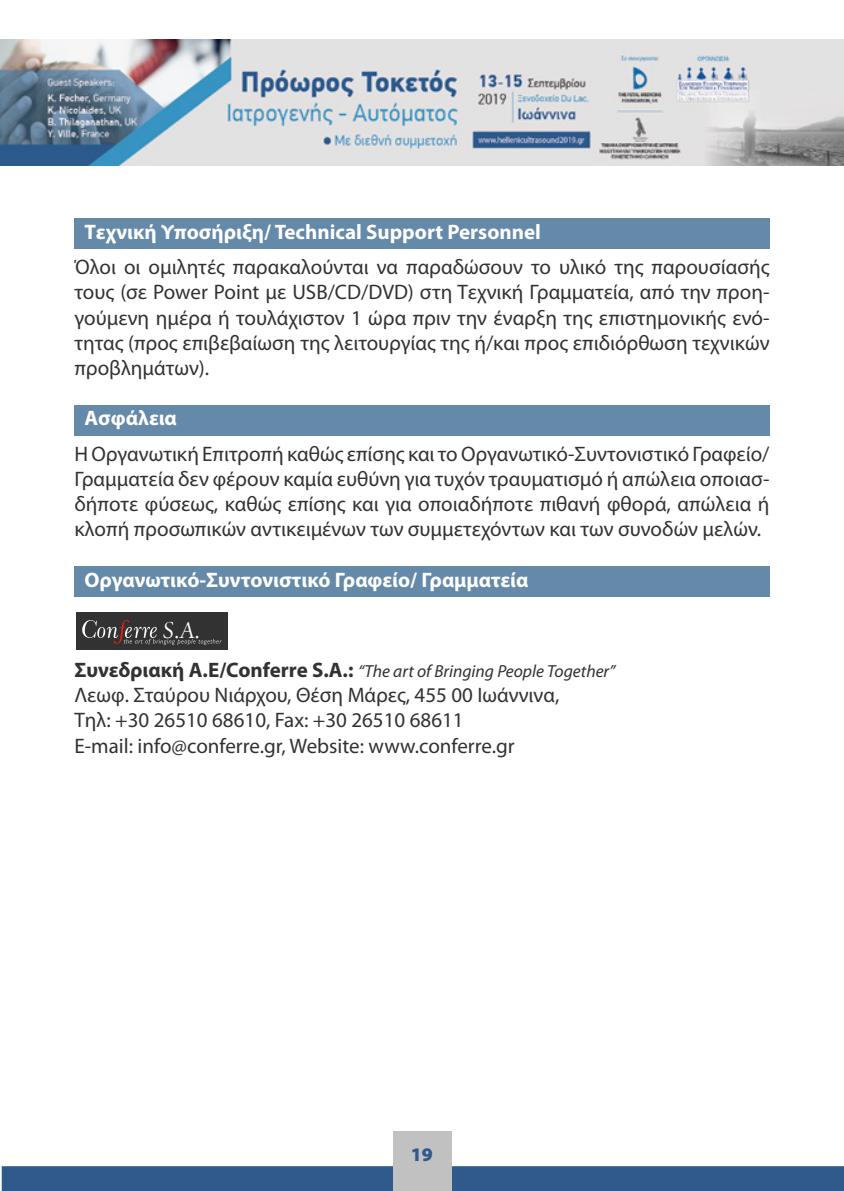
<style>
.page{position:relative;width:844px;height:1191px;background:#fff}
.page>*{position:absolute;margin:0;border:0;box-sizing:border-box;transform-origin:0 0}
.t1{font:23.97px "Adobe Garamond LT Titling";color:#fff}
.t2{font:21px/25.2px "Myriad Pro";color:#323232;text-align:justify}
.t3{font:700 21px "Myriad Pro";color:#fff}
.t4{font:900 19.25px "Myriad Pro";color:#305a8c}
.t5{font:italic 17.5px "Myriad Pro";color:#323232}
.s1{font-weight:700;font-style:normal;font-size:21px}
</style>
<div class="page">
<img style="left:0;top:40px;width:843px;height:125px">
<div style="left:2px;top:1166px;width:841px;height:25px;background:#305a8c"></div>
<div style="left:392px;top:1131px;width:59px;height:60px;background:#c1c1c1"></div>
<div style="left:74px;top:218px;width:695px;height:31px;background:#6489a9"></div>
<div style="left:74px;top:405px;width:695px;height:31px;background:#6489a9"></div>
<div style="left:74px;top:566px;width:695px;height:31px;background:#6489a9"></div>
<svg style="left:74px;top:610px;width:155px;height:41px"></svg>
<div style="left:76px;top:612px;width:151px;height:38px;background:#323232"></div>
<svg style="left:82px;top:620px;width:139px;height:25px"></svg>
<p class="t3" style="left:84px;top:218px;width:458px">Τεχνική Υποσήριξη/ Technical Support Personnel</p>
<p class="t2" style="left:74px;top:254px;width:696px">Όλοι οι ομιλητές παρακαλούνται να παραδώσουν το υλικό της παρουσίασής τους (σε Power Point με USB/CD/DVD) στη Τεχνική Γραμματεία, από την προη&shy;γούμενη ημέρα ή τουλάχιστον 1 ώρα πριν την έναρξη της επιστημονικής ενό&shy;τητας (προς επιβεβαίωση της λειτουργίας της ή/και προς επιδιόρθωση τεχνικών προβλημάτων).</p>
<p class="t3" style="left:84px;top:405px;width:94px">Ασφάλεια</p>
<p class="t2" style="left:74px;top:440px;width:696px">Η Οργανωτική Επιτροπή καθώς επίσης και το Οργανωτικό-Συντονιστικό Γραφείο/ Γραμματεία δεν φέρουν καμία ευθύνη για τυχόν τραυματισμό ή απώλεια οποιασ&shy;δήποτε φύσεως, καθώς επίσης και για οποιαδήποτε πιθανή φθορά, απώλεια ή κλοπή προσωπικών αντικειμένων των συμμετεχόντων και των συνοδών μελών.</p>
<p class="t3" style="left:84px;top:566px;width:445px">Οργανωτικό-Συντονιστικό Γραφείο/ Γραμματεία</p>
<p class="t1" style="left:162px;top:616px;width:41px">S.A.</p>
<p class="t5" style="left:74px;top:660px;width:542px"><span class="s1">Συνεδριακή A.E/Conferre S.A.:</span> “The art of Bringing People Together”</p>
<p class="t2" style="left:74px;top:682px;width:486px;text-align:left">Λεωφ. Σταύρου Νιάρχου, Θέση Μάρες, 455 00 Ιωάννινα,<br>Τηλ: +30 26510 68610, Fax: +30 26510 68611<br>E-mail: info@conferre.gr, Website: www.conferre.gr</p>
<p class="t4" style="left:411px;top:1141px;width:24px">19</p>
</div>
